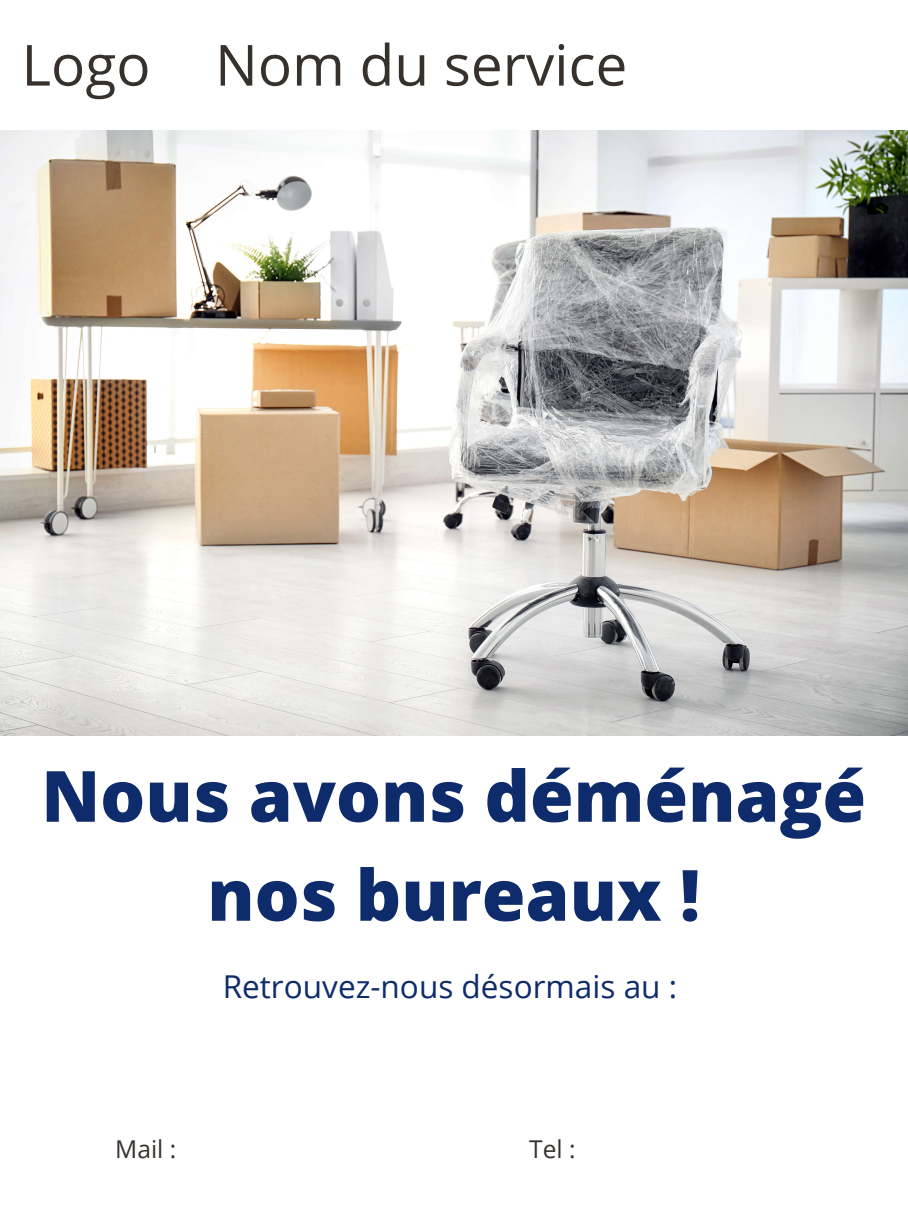
<style>
.page{position:relative;width:908px;height:1210px;background:#fff}
.page>*{position:absolute;margin:0;border:0;box-sizing:border-box;transform-origin:0 0}
.t1{font:800 70.7px/99px "Open Sans";color:#0e2c6c;text-align:center}
.t2{font:56.7px "Open Sans";color:#37312d}
.t3{font:31.5px "Open Sans";color:#0e2c6c}
.t4{font:24.5px "Open Sans";color:#37312d}
</style>
<div class="page">
<img style="left:0;top:130px;width:907px;height:605px">
<p class="t2" style="left:22px;top:25px;width:607px">Logo Nom du service</p>
<p class="t1" style="left:41px;top:745px;width:826px">Nous avons déménagé nos bureaux !</p>
<p class="t3" style="left:222px;top:964px;width:456px">Retrouvez-nous désormais au :</p>
<p class="t4" style="left:115px;top:1131px;width:63px">Mail :</p>
<p class="t4" style="left:529px;top:1131px;width:48px">Tel :</p>
</div>
